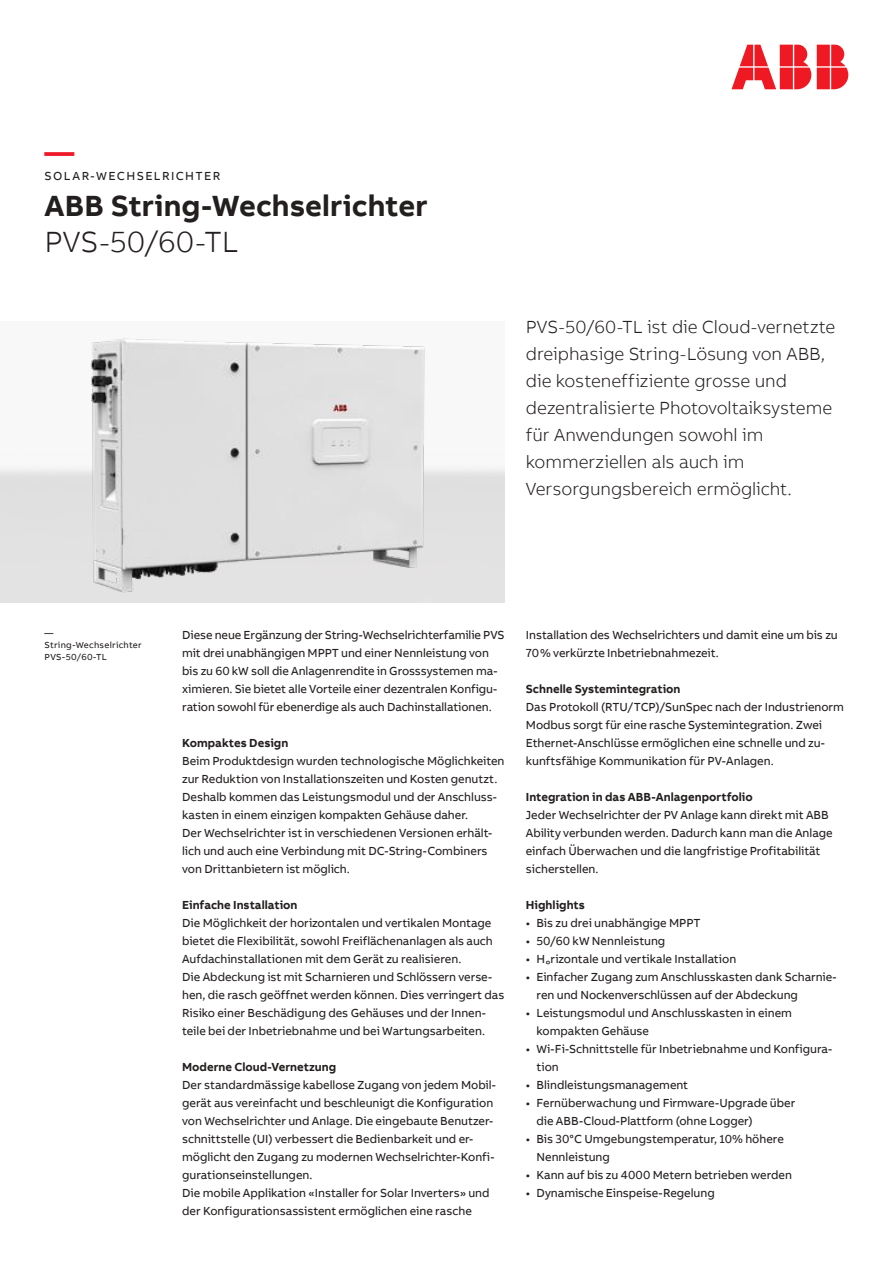
<style>
.page{position:relative;width:893px;height:1263px;background:#fff}
.page>*{position:absolute;margin:0;border:0;box-sizing:border-box;transform-origin:0 0}
.t1{font:700 30px "AB Bvoice";letter-spacing:.005em;color:#241f1f}
.t2{font:300 30px "AB Bvoice";letter-spacing:.005em;color:#241f1f}
.t3{font:700 30px "AB Bvoice";color:#ef1829}
.t4{font:300 18px/27px "AB Bvoice";letter-spacing:-.005em;color:#241f1f}
.t5{font:12px/18px "AB Bvoice";letter-spacing:-.005em;color:#241f1f}
.t6{font:700 12px "AB Bvoice";color:#241f1f}
.t7{font:12px "AB Bvoice";letter-spacing:.115em;color:#241f1f}
.t8{font:9px/12px "AB Bvoice";letter-spacing:.025em;color:#241f1f}
</style>
<div class="page">
<svg style="left:731px;top:45px;width:117px;height:44px"></svg>
<img style="left:78px;top:324px;width:365px;height:270px">
<h1 class="t3" style="left:45px;top:132px;width:31px">—</h1>
<p class="t7" style="left:45px;top:168px;width:177px">SOLAR-WECHSELRICHTER</p>
<h1 class="t1" style="left:45px;top:186px;width:385px">ABB String-Wechselrichter</h1>
<h1 class="t2" style="left:45px;top:224px;width:195px">PVS-50/60-TL</h1>
<p class="t4" style="left:526px;top:313px;width:311px">PVS-50/60-TL ist die Cloud-vernetzte dreiphasige String-Lösung von ABB, die kosteneffiziente grosse und dezentralisierte Photovoltaiksysteme für Anwendungen sowohl im kommerziellen als auch im Versorgungsbereich ermöglicht.</p>
<p class="t8" style="left:45px;top:627px;width:99px">—<br>String-Wechselrichter<br>PVS-50/60-TL</p>
<p class="t5" style="left:182px;top:626px;width:324px">Diese neue Ergänzung der String-Wechselrichterfamilie PVS mit drei unabhängigen MPPT und einer Nennleistung von bis zu 60 kW soll die Anlagenrendite in Grosssystemen ma&shy;ximieren. Sie bietet alle Vorteile einer dezentralen Konfigu&shy;ration sowohl für ebenerdige als auch Dachinstallationen.</p>
<p class="t6" style="left:182px;top:735px;width:108px">Kompaktes Design</p>
<p class="t5" style="left:182px;top:752px;width:324px">Beim Produktdesign wurden technologische Möglichkeiten zur Reduktion von Installationszeiten und Kosten genutzt.<br>Deshalb kommen das Leistungsmodul und der Anschluss&shy;kasten in einem einzigen kompakten Gehäuse daher.<br>Der Wechselrichter ist in verschiedenen Versionen erhält&shy;lich und auch eine Verbindung mit DC-String-Combiners von Drittanbietern ist möglich.</p>
<p class="t6" style="left:182px;top:897px;width:117px">Einfache Installation</p>
<p class="t5" style="left:182px;top:914px;width:324px">Die Möglichkeit der horizontalen und vertikalen Montage bietet die Flexibilität, sowohl Freiflächenanlagen als auch Aufdachinstallationen mit dem Gerät zu realisieren.<br>Die Abdeckung ist mit Scharnieren und Schlössern verse&shy;hen, die rasch geöffnet werden können. Dies verringert das Risiko einer Beschädigung des Gehäuses und der Innen&shy;teile bei der Inbetriebnahme und bei Wartungsarbeiten.</p>
<p class="t6" style="left:182px;top:1059px;width:156px">Moderne Cloud-Vernetzung</p>
<p class="t5" style="left:182px;top:1076px;width:315px">Der standardmässige kabellose Zugang von jedem Mobil&shy;gerät aus vereinfacht und beschleunigt die Konfiguration von Wechselrichter und Anlage. Die eingebaute Benutzer&shy;schnittstelle (UI) verbessert die Bedienbarkeit und er&shy;möglicht den Zugang zu modernen Wechselrichter-Konfi&shy;gurationseinstellungen.<br>Die mobile Applikation «Installer for Solar Inverters» und der Konfigurationsassistent ermöglichen eine rasche</p>
<p class="t5" style="left:526px;top:626px;width:313px">Installation des Wechselrichters und damit eine um bis zu<br>70% verkürzte Inbetriebnahmezeit.</p>
<p class="t6" style="left:526px;top:681px;width:156px">Schnelle Systemintegration</p>
<p class="t5" style="left:526px;top:698px;width:320px">Das Protokoll (RTU/TCP)/SunSpec nach der Industrienorm Modbus sorgt für eine rasche Systemintegration. Zwei Ethernet-Anschlüsse ermöglichen eine schnelle und zu&shy;kunftsfähige Kommunikation für PV-Anlagen.</p>
<p class="t6" style="left:526px;top:789px;width:228px">Integration in das ABB-Anlagenportfolio</p>
<p class="t5" style="left:526px;top:806px;width:308px">Jeder Wechselrichter der PV Anlage kann direkt mit ABB Ability verbunden werden. Dadurch kann man die Anlage einfach Überwachen und die langfristige Profitabilität sicherstellen.</p>
<p class="t6" style="left:526px;top:897px;width:61px">Highlights</p>
<p class="t5" style="left:526px;top:914px;width:176px">• Bis zu drei unabhängige MPPT</p>
<p class="t5" style="left:526px;top:932px;width:141px">• 50/60 kW Nennleistung</p>
<p class="t5" style="left:526px;top:950px;width:212px">• Horizontale und vertikale Installation</p>
<p class="t5" style="left:536px;top:968px;width:302px;text-indent:-11px">• Einfacher Zugang zum Anschlusskasten dank Scharnie&shy;ren und Nockenverschlüssen auf der Abdeckung</p>
<p class="t5" style="left:536px;top:1004px;width:257px;text-indent:-11px">• Leistungsmodul und Anschlusskasten in einem kompakten Gehäuse</p>
<p class="t5" style="left:536px;top:1040px;width:297px;text-indent:-11px">• Wi-Fi-Schnittstelle für Inbetriebnahme und Konfigura&shy;tion</p>
<p class="t5" style="left:526px;top:1076px;width:164px">• Blindleistungsmanagement</p>
<p class="t5" style="left:536px;top:1094px;width:260px;text-indent:-11px">• Fernüberwachung und Firmware-Upgrade über die ABB-Cloud-Plattform (ohne Logger)</p>
<p class="t5" style="left:536px;top:1130px;width:249px;text-indent:-11px">• Bis 30°C Umgebungstemperatur, 10% höhere<br>Nennleistung</p>
<p class="t5" style="left:526px;top:1166px;width:268px">• Kann auf bis zu 4000 Metern betrieben werden</p>
<p class="t5" style="left:526px;top:1184px;width:190px">• Dynamische Einspeise-Regelung</p>
</div>
